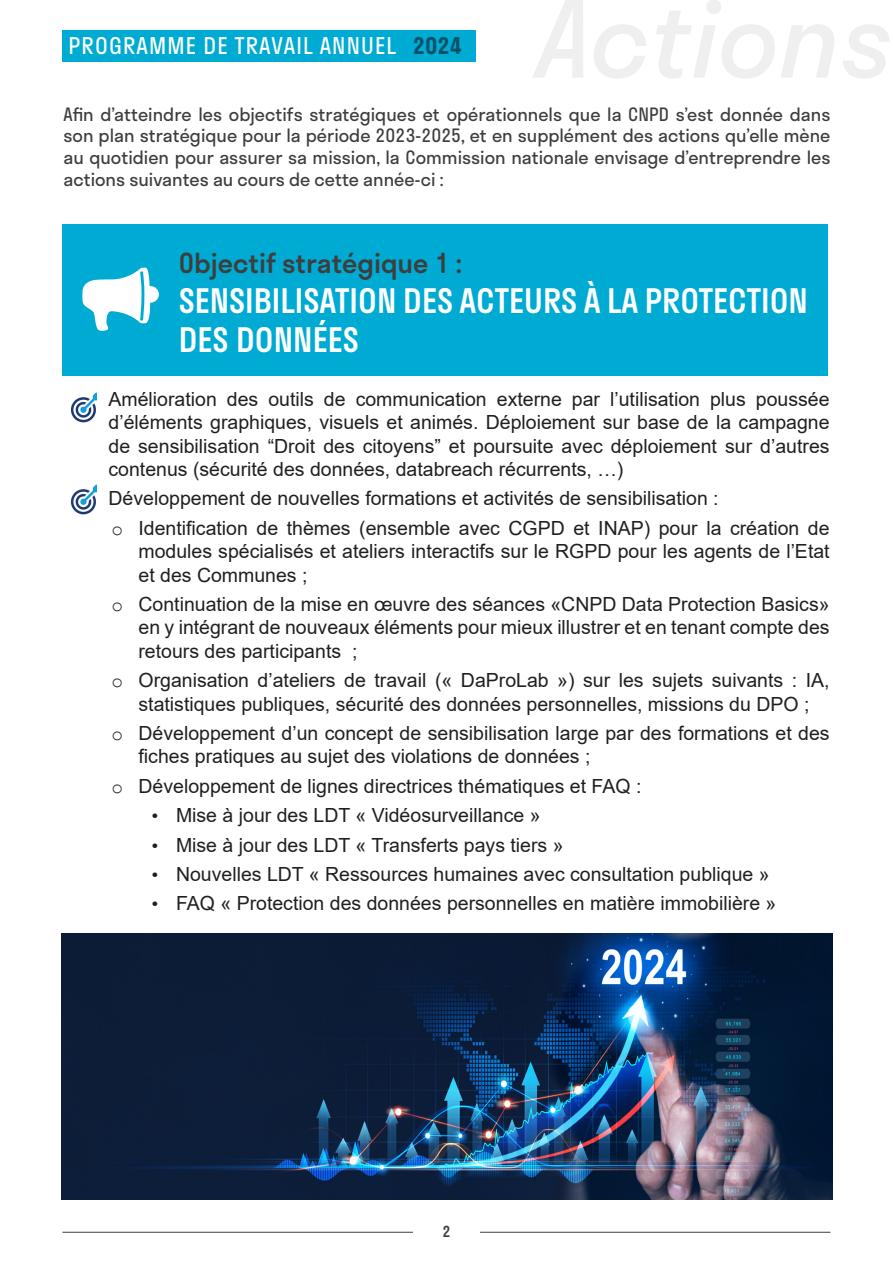
<style>
.page{position:relative;width:893px;height:1263px;background:#fff}
.page>*{position:absolute;margin:0;border:0;box-sizing:border-box;transform-origin:0 0}
.Text_Left_Justify{font:500 33px/39.6px "Stratos";color:#fff}
.Text_Left_Justify-2{font:500 27px "Stratos";color:#3e3e3f}
.t1{font:22.5px "Stratos";letter-spacing:.05em;color:#fff}
.t2{font:19.5px/23.4px "Arial";color:#231f20;text-align:justify}
.Text_Left_Justify-3{font:18px/21.6px "Stratos";color:#3e3e3f;text-align:justify}
.t3{font:500 15px "Stratos";color:#3e3e3f}
.s1{font-weight:600;color:#075269}
.s2{font-family:"Courier New"}
</style>
<div class="page">
<div style="left:63px;top:30px;width:413px;height:31px;background:#00abd3"></div>
<hr style="left:63px;top:1232px;width:350px;height:1px;background:#3e3e3f">
<hr style="left:480px;top:1232px;width:350px;height:1px;background:#3e3e3f">
<div style="left:63px;top:224px;width:765px;height:151px;background:#00abd3"></div>
<svg style="left:82px;top:268px;width:77px;height:63px"></svg>
<img style="left:70px;top:392px;width:26px;height:31px">
<img style="left:70px;top:484px;width:27px;height:31px">
<img style="left:61px;top:933px;width:772px;height:266px">
<p class="t1" style="left:69px;top:27px;width:395px">PROGRAMME DE TRAVAIL ANNUEL <span class="s1">2024</span></p>
<p class="Text_Left_Justify-3" style="left:63px;top:103px;width:768px">Afin d’atteindre les objectifs stratégiques et opérationnels que la CNPD s’est donnée dans son plan stratégique pour la période 2023-2025, et en supplément des actions qu’elle mène au quotidien pour assurer sa mission, la Commission nationale envisage d’entreprendre les actions suivantes au cours de cette année-ci :</p>
<p class="Text_Left_Justify-2" style="left:179px;top:241px;width:285px">Objectif stratégique 1 :</p>
<p class="Text_Left_Justify" style="left:179px;top:280px;width:631px">SENSIBILISATION DES ACTEURS À LA PROTECTION<br>DES DONNÉES</p>
<p class="t2" style="left:108px;top:387px;width:723px;text-indent:-27px">o Amélioration des outils de communication externe par l’utilisation plus poussée d’éléments graphiques, visuels et animés. Déploiement sur base de la campagne de sensibilisation “Droit des citoyens” et poursuite avec déploiement sur d’autres contenus (sécurité des données, databreach récurrents, …)</p>
<p class="t2" style="left:81px;top:487px;width:639px">o Développement de nouvelles formations et activités de sensibilisation :</p>
<p class="t2" style="left:138px;top:516px;width:693px;text-indent:-27px"><span class="s2">o</span> Identification de thèmes (ensemble avec CGPD et INAP) pour la création de modules spécialisés et ateliers interactifs sur le RGPD pour les agents de l’Etat et des Communes ;</p>
<p class="t2" style="left:138px;top:592px;width:693px;text-indent:-27px"><span class="s2">o</span> Continuation de la mise en œuvre des séances «CNPD Data Protection Basics» en y intégrant de nouveaux éléments pour mieux illustrer et en tenant compte des retours des participants ;</p>
<p class="t2" style="left:111px;top:669px;width:720px;text-align:center"><span class="s2">o</span> Organisation d’ateliers de travail (« DaProLab ») sur les sujets suivants : IA, statistiques publiques, sécurité des données personnelles, missions du DPO ;</p>
<p class="t2" style="left:138px;top:721px;width:693px;text-indent:-27px"><span class="s2">o</span> Développement d’un concept de sensibilisation large par des formations et des fiches pratiques au sujet des violations de données ;</p>
<p class="t2" style="left:111px;top:774px;width:531px"><span class="s2">o</span> Développement de lignes directrices thématiques et FAQ :</p>
<p class="t2" style="left:149px;top:804px;width:393px"><span class="s2">•</span> Mise à jour des LDT « Vidéosurveillance »</p>
<p class="t2" style="left:149px;top:833px;width:416px"><span class="s2">•</span> Mise à jour des LDT « Transferts pays tiers »</p>
<p class="t2" style="left:149px;top:862px;width:622px"><span class="s2">•</span> Nouvelles LDT « Ressources humaines avec consultation publique »</p>
<p class="t2" style="left:149px;top:892px;width:629px"><span class="s2">•</span> FAQ « Protection des données personnelles en matière immobilière »</p>
<p class="t3" style="left:442px;top:1220px;width:10px">2</p>
</div>
